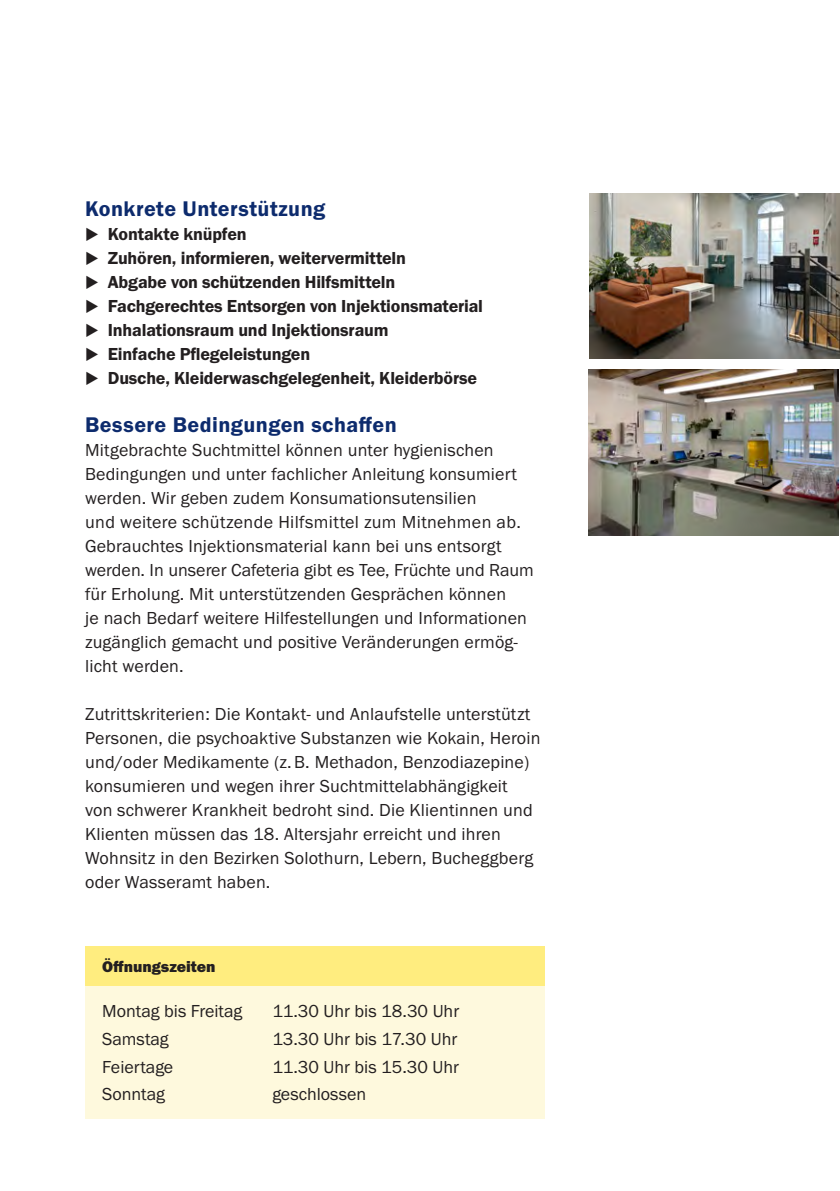
<style>
.page{position:relative;width:840px;height:1191px;background:#fff}
.page>*{position:absolute;margin:0;border:0;box-sizing:border-box;transform-origin:0 0}
.t1{font:22px "Franklin Gothic URW Dem";letter-spacing:.02em;color:#0d2b6d}
.t2{font:18px/24px "Franklin Gothic URW Boo";letter-spacing:.01em;color:#231f20}
.t3{font:18px "Franklin Gothic URW Dem";letter-spacing:-.01em;color:#231f20}
.t4{font:16px "Franklin Gothic URW Hea";letter-spacing:-.005em;color:#231f20}
</style>
<div class="page">
<img style="left:588px;top:370px;width:250px;height:165px">
<div style="left:85px;top:946px;width:459px;height:40px;background:#ffed7f"></div>
<div style="left:85px;top:986px;width:459px;height:133px;background:#fef9dd"></div>
<img style="left:589px;top:193px;width:250px;height:166px">
<p class="t1" style="left:85px;top:195px;width:241px">Konkrete Unterstützung</p>
<p class="t3" style="left:108px;top:223px;width:140px">Kontakte knüpfen</p>
<p class="t3" style="left:108px;top:247px;width:299px">Zuhören, informieren, weitervermitteln</p>
<p class="t3" style="left:108px;top:271px;width:289px">Abgabe von schützenden Hilfsmitteln</p>
<p class="t3" style="left:108px;top:295px;width:376px">Fachgerechtes Entsorgen von Injektionsmaterial</p>
<p class="t3" style="left:108px;top:319px;width:282px">Inhalationsraum und Injektionsraum</p>
<p class="t3" style="left:108px;top:343px;width:204px">Einfache Pflegeleistungen</p>
<p class="t3" style="left:108px;top:367px;width:370px">Dusche, Kleiderwaschgelegenheit, Kleiderbörse</p>
<p class="t1" style="left:85px;top:411px;width:313px">Bessere Bedingungen schaffen</p>
<p class="t2" style="left:85px;top:438px;width:450px">Mitgebrachte Suchtmittel können unter hygienischen Bedingungen und unter fachlicher Anleitung konsumiert werden. Wir geben zudem Konsumationsutensilien<br>und weitere schützende Hilfsmittel zum Mitnehmen ab.<br>Gebrauchtes Injektionsmaterial kann bei uns entsorgt werden. In unserer Cafeteria gibt es Tee, Früchte und Raum für Erholung. Mit unterstützenden Gesprächen können<br>je nach Bedarf weitere Hilfestellungen und Informationen zugänglich gemacht und positive Veränderungen ermög&shy;licht werden.</p>
<p class="t2" style="left:85px;top:702px;width:456px">Zutrittskriterien: Die Kontakt- und Anlaufstelle unterstützt Personen, die psychoaktive Substanzen wie Kokain, Heroin und/oder Medikamente (z.B. Methadon, Benzodiazepine) konsumieren und wegen ihrer Suchtmittelabhängigkeit<br>von schwerer Krankheit bedroht sind. Die Klientinnen und Klienten müssen das 18. Altersjahr erreicht und ihren Wohnsitz in den Bezirken Solothurn, Lebern, Bucheggberg oder Wasseramt haben.</p>
<p class="t4" style="left:102px;top:956px;width:115px">Öffnungszeiten</p>
<p class="t2" style="left:102px;top:999px;width:142px">Montag bis Freitag</p>
<p class="t2" style="left:272px;top:999px;width:188px">11.30 Uhr bis 18.30 Uhr</p>
<p class="t2" style="left:102px;top:1026px;width:68px">Samstag</p>
<p class="t2" style="left:272px;top:1026px;width:186px">13.30 Uhr bis 17.30 Uhr</p>
<p class="t2" style="left:102px;top:1054px;width:73px">Feiertage</p>
<p class="t2" style="left:272px;top:1054px;width:188px">11.30 Uhr bis 15.30 Uhr</p>
<p class="t2" style="left:102px;top:1082px;width:64px">Sonntag</p>
<p class="t2" style="left:272px;top:1082px;width:95px">geschlossen</p>
</div>
